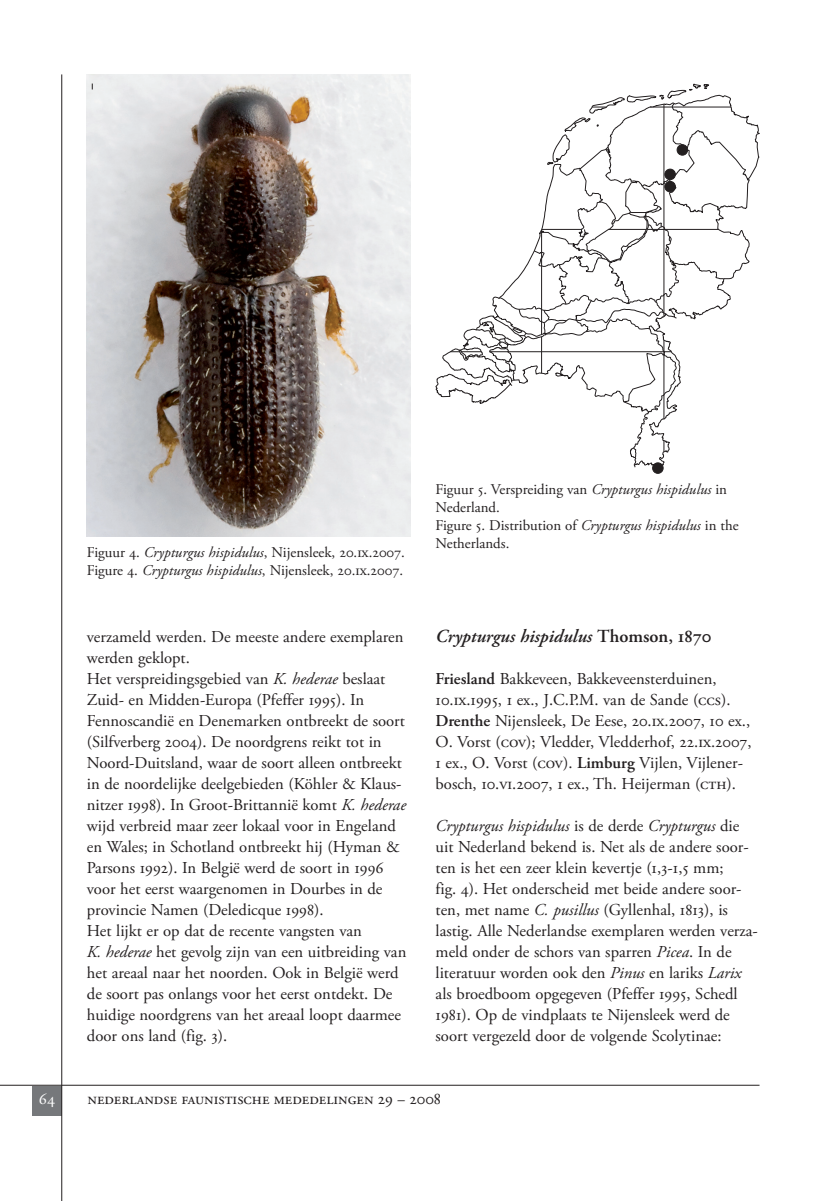
<style>
.page{position:relative;width:834px;height:1201px;background:#fff}
.page>*{position:absolute;margin:0;border:0;box-sizing:border-box;transform-origin:0 0}
.t1{font:italic 600 18.38px "Adobe Garamond Pro";color:#231f20}
.t2{font:16.62px/21px "Adobe Garamond Pro";color:#231f20}
.t3{font:16.62px "Adobe Garamond Exp";color:#231f20}
.t4{font:16.62px "Adobe Garamond Exp";color:#fff}
.t5{font:14.88px/17.8px "Adobe Garamond Pro";color:#231f20}
.s1{font-family:"Adobe Garamond Exp"}
.s2{font-style:italic}
.s3{font-style:normal}
.s4{font-family:"Adobe Garamond Exp";font-style:normal}
.s5{font-weight:600}
</style>
<div class="page">
<div style="left:32px;top:1085px;width:30px;height:30px;background:#76787b"></div>
<hr style="left:61px;top:74px;width:1px;height:1126px;background:#231f20">
<hr style="left:0;top:1084px;width:759px;height:1px;background:#231f20">
<img style="left:87px;top:74px;width:323px;height:462px">
<svg style="left:442px;top:95px;width:318px;height:373px"></svg>
<div style="left:652px;top:463px;width:11px;height:10px;background:#231f20;border-radius:50%"></div>
<div style="left:652px;top:462px;width:11px;height:11px;border:1px solid #231f20;border-radius:50%"></div>
<div style="left:664px;top:181px;width:11px;height:11px;background:#231f20;border-radius:50%"></div>
<div style="left:664px;top:181px;width:11px;height:11px;border:1px solid #231f20;border-radius:50%"></div>
<div style="left:664px;top:169px;width:11px;height:11px;background:#231f20;border-radius:50%"></div>
<div style="left:664px;top:169px;width:11px;height:11px;border:1px solid #231f20;border-radius:50%"></div>
<div style="left:677px;top:145px;width:10px;height:10px;background:#231f20;border-radius:50%"></div>
<div style="left:676px;top:144px;width:11px;height:11px;border:1px solid #231f20;border-radius:50%"></div>
<p class="t5" style="left:87px;top:545px;width:319px">Figuur <span class="s1">4</span>. <span class="s2">Crypturgus hispidulus</span>, Nijensleek, <span class="s1">20.ix.2007</span>.<br>Figure <span class="s1">4</span>. <span class="s2">Crypturgus hispidulus</span>, Nijensleek, <span class="s1">20.ix.2007</span>.</p>
<p class="t5" style="left:435px;top:482px;width:304px">Figuur <span class="s1">5</span>. Verspreiding van <span class="s2">Crypturgus hispidulus</span> in Nederland.<br>Figure <span class="s1">5</span>. Distribution of <span class="s2">Crypturgus hispidulus</span> in the Netherlands.</p>
<p class="t2" style="left:87px;top:627px;width:321px">verzameld werden. De meeste andere exemplaren werden geklopt.<br>Het verspreidingsgebied van <span class="s2">K. hederae</span> beslaat Zuid- en Midden-Europa (Pfeffer <span class="s1">1995</span>). In Fennoscandië en Denemarken ontbreekt de soort (Silfverberg <span class="s1">2004</span>). De noordgrens reikt tot in Noord-Duitsland, waar de soort alleen ontbreekt in de noordelijke deelgebieden (Köhler &amp; Klaus&shy;nitzer <span class="s1">1998</span>). In Groot-Brittannië komt <span class="s2">K. hederae </span>wijd verbreid maar zeer lokaal voor in Engeland en Wales; in Schotland ontbreekt hij (Hyman &amp; Parsons <span class="s1">1992</span>). In België werd de soort in <span class="s1">1996 </span>voor het eerst waargenomen in Dourbes in de provincie Namen (Deledicque <span class="s1">1998</span>).<br>Het lijkt er op dat de recente vangsten van<br><span class="s2">K. hederae</span> het gevolg zijn van een uitbreiding van het areaal naar het noorden. Ook in België werd de soort pas onlangs voor het eerst ontdekt. De huidige noordgrens van het areaal loopt daarmee door ons land (fig. <span class="s1">3</span>).</p>
<p class="t1" style="left:435px;top:628px;width:277px">Crypturgus hispidulus <span class="s3">Thomson,</span> <span class="s4">1870</span></p>
<p class="t2" style="left:435px;top:669px;width:317px"><span class="s5">Friesland</span> Bakkeveen, Bakkeveensterduinen, <span class="s1">10.ix.1995</span>, <span class="s1">1</span> ex., J.C.P.M. van de Sande (<span class="s1">ccs</span>).<br><span class="s5">Drenthe</span> Nijensleek, De Eese, <span class="s1">20.ix.2007</span>, <span class="s1">10</span> ex., O. Vorst (<span class="s1">cov</span>); Vledder, Vledderhof, <span class="s1">22.ix.2007</span>, <span class="s1">1</span> ex., O. Vorst (<span class="s1">cov</span>). <span class="s5">Limburg</span> Vijlen, Vijlener&shy;bosch, <span class="s1">10.vi.2007</span>, <span class="s1">1</span> ex., Th. Heijerman (<span class="s1">cth</span>).</p>
<p class="t2" style="left:435px;top:816px;width:324px"><span class="s2">Crypturgus hispidulus</span> is de derde <span class="s2">Crypturgus</span> die uit Nederland bekend is. Net als de andere soor&shy;ten is het een zeer klein kevertje (<span class="s1">1</span>,<span class="s1">3</span>-<span class="s1">1</span>,<span class="s1">5</span> mm;<br>fig. <span class="s1">4</span>). Het onderscheid met beide andere soor&shy;ten, met name <span class="s2">C. pusillus</span> (Gyllenhal, <span class="s1">1813</span>), is lastig. Alle Nederlandse exemplaren werden verza&shy;meld onder de schors van sparren <span class="s2">Picea</span>. In de literatuur worden ook den <span class="s2">Pinus</span> en lariks <span class="s2">Larix </span>als broedboom opgegeven (Pfeffer <span class="s1">1995</span>, Schedl <span class="s1">1981</span>). Op de vindplaats te Nijensleek werd de soort vergezeld door de volgende Scolytinae:</p>
<p class="t4" style="left:39px;top:1088px;width:17px">64</p>
<p class="t3" style="left:87px;top:1088px;width:355px">nederlandse faunistische mededelingen 29 ‒ 2008</p>
</div>
